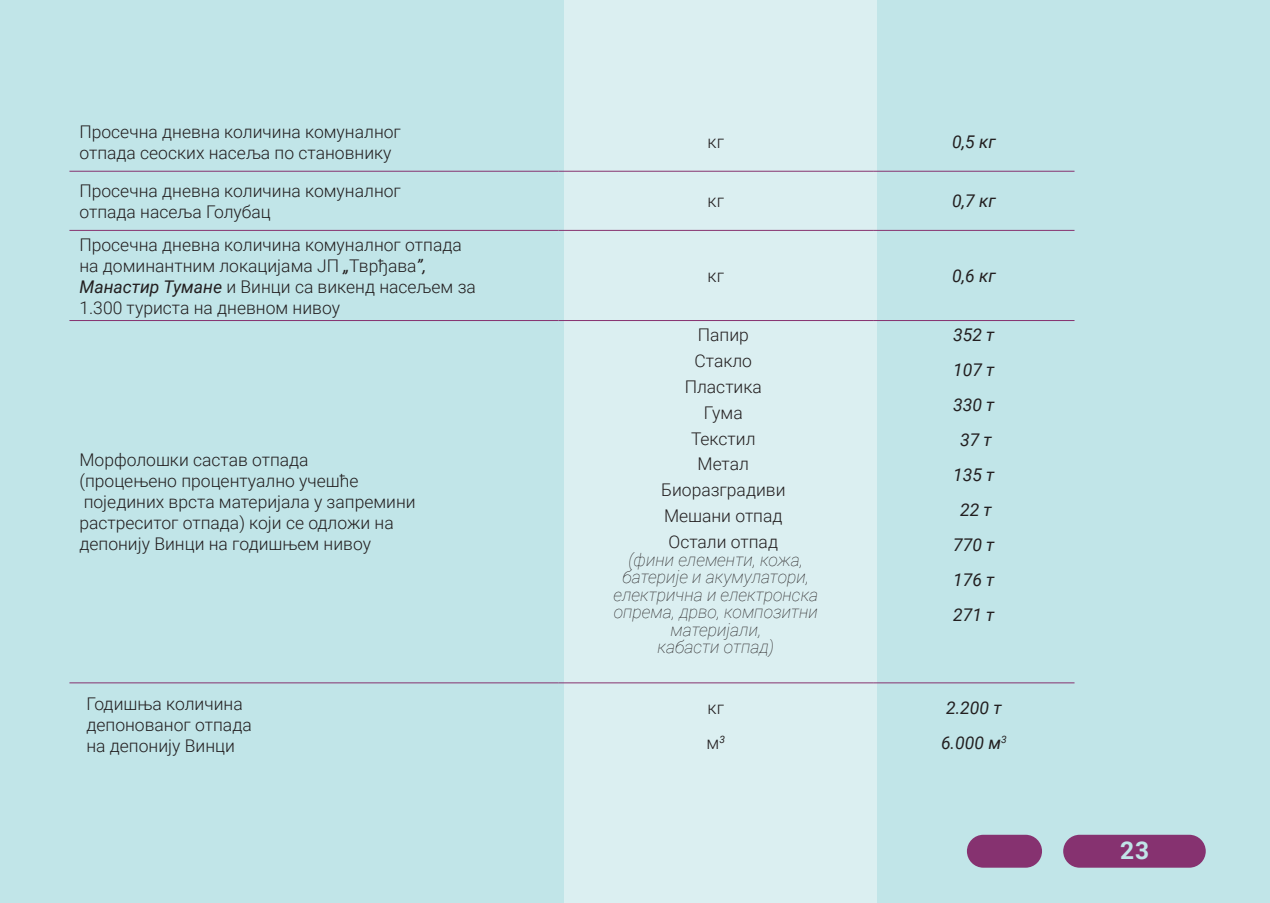
<style>
.page{position:relative;width:1270px;height:903px;background:#c1e5e8}
.page>*{position:absolute;margin:0;border:0;box-sizing:border-box;transform-origin:0 0}
.Footnote_text{font:700 24.5px "Roboto";color:#c1e5e8}
.t1{font:300 17.5px/21px "Roboto";color:#231f20}
.t2{font:italic 100 17.5px "Roboto";color:#231f20}
.t3{font:italic 17.5px "Roboto";color:#231f20}
.s1{font-weight:400;font-style:italic}
</style>
<div class="page">
<div style="left:967px;top:835px;width:75px;height:33px;background:#863270;border-radius:16px"></div>
<div style="left:1063px;top:835px;width:143px;height:33px;background:#863270;border-radius:16px"></div>
<div style="left:564px;top:0;width:313px;height:903px;background:#dbeff1"></div>
<hr style="left:69px;top:171px;width:490px;height:1px;background:#86326f">
<hr style="left:559px;top:171px;width:314px;height:1px;background:#86326f">
<hr style="left:873px;top:171px;width:201px;height:1px;background:#86326f">
<hr style="left:69px;top:230px;width:490px;height:1px;background:#86326f">
<hr style="left:559px;top:230px;width:314px;height:1px;background:#86326f">
<hr style="left:873px;top:230px;width:201px;height:1px;background:#86326f">
<hr style="left:69px;top:320px;width:490px;height:1px;background:#86326f">
<hr style="left:559px;top:320px;width:314px;height:1px;background:#86326f">
<hr style="left:873px;top:320px;width:201px;height:1px;background:#86326f">
<hr style="left:69px;top:682px;width:490px;height:1px;background:#86326f">
<hr style="left:559px;top:682px;width:314px;height:1px;background:#86326f">
<hr style="left:873px;top:682px;width:201px;height:1px;background:#86326f">
<p class="t1" style="left:79px;top:120px;width:323px">Просечна дневна количина комуналног отпада сеоских насеља по становнику</p>
<p class="t1" style="left:79px;top:179px;width:323px">Просечна дневна количина комуналног отпада насеља Голубац</p>
<p class="t1" style="left:79px;top:233px;width:398px">Просечна дневна количина комуналног отпада на доминантним локацијама ЈП <span class="s1">„</span>Тврђава<span class="s1">”, Манастир Тумане</span> и Винци са викенд насељем за 1.300 туриста на дневном нивоу</p>
<p class="t1" style="left:79px;top:449px;width:338px">Морфолошки састав отпада<br>(процењено процентуално учешће појединих врста материјала у запремини растреситог отпада) који се одложи на депонију Винци на годишњем нивоу</p>
<p class="t1" style="left:708px;top:131px;width:18px">кг</p>
<p class="t3" style="left:952px;top:130px;width:45px">0,5 кг</p>
<p class="t1" style="left:708px;top:190px;width:18px">кг</p>
<p class="t3" style="left:952px;top:189px;width:45px">0,7 кг</p>
<p class="t1" style="left:708px;top:265px;width:18px">кг</p>
<p class="t3" style="left:952px;top:263px;width:45px">0,6 кг</p>
<p class="t1" style="left:698px;top:323px;width:53px">Папир</p>
<p class="t1" style="left:694px;top:349px;width:59px">Стакло</p>
<p class="t1" style="left:685px;top:375px;width:79px">Пластика</p>
<p class="t1" style="left:704px;top:401px;width:40px">Гума</p>
<p class="t1" style="left:691px;top:427px;width:66px">Текстил</p>
<p class="t1" style="left:698px;top:453px;width:53px">Метал</p>
<p class="t1" style="left:661px;top:479px;width:126px">Биоразградиви</p>
<p class="t1" style="left:664px;top:505px;width:120px">Мешани отпад</p>
<p class="t1" style="left:668px;top:531px;width:111px">Остали отпад</p>
<p class="t2" style="left:629px;top:547px;width:176px">(фини елементи, кожа,</p>
<p class="t2" style="left:623px;top:565px;width:188px">батерије и акумулатори,</p>
<p class="t2" style="left:613px;top:582px;width:206px">електрична и електронска</p>
<p class="t2" style="left:614px;top:600px;width:206px">опрема, дрво, композитни</p>
<p class="t2" style="left:670px;top:617px;width:92px">материјали,</p>
<p class="t2" style="left:658px;top:635px;width:118px">кабасти отпад)</p>
<p class="t3" style="left:953px;top:322px;width:43px">352 т</p>
<p class="t3" style="left:953px;top:357px;width:43px">107 т</p>
<p class="t3" style="left:953px;top:392px;width:43px">330 т</p>
<p class="t3" style="left:960px;top:427px;width:33px">37 т</p>
<p class="t3" style="left:953px;top:462px;width:43px">135 т</p>
<p class="t3" style="left:960px;top:497px;width:33px">22 т</p>
<p class="t3" style="left:953px;top:532px;width:43px">770 т</p>
<p class="t3" style="left:953px;top:567px;width:43px">176 т</p>
<p class="t3" style="left:953px;top:602px;width:43px">271 т</p>
<p class="t1" style="left:86px;top:693px;width:167px">Годишња количина депонованог отпада на депонију Винци</p>
<p class="t1" style="left:708px;top:696px;width:18px">кг</p>
<p class="t1" style="left:707px;top:731px;width:20px">м<sup>3</sup></p>
<p class="t3" style="left:946px;top:695px;width:57px">2.200 т</p>
<p class="t3" style="left:941px;top:730px;width:67px">6.000 м<sup>3</sup></p>
<p class="Footnote_text" style="left:1120px;top:833px;width:30px">23</p>
</div>
